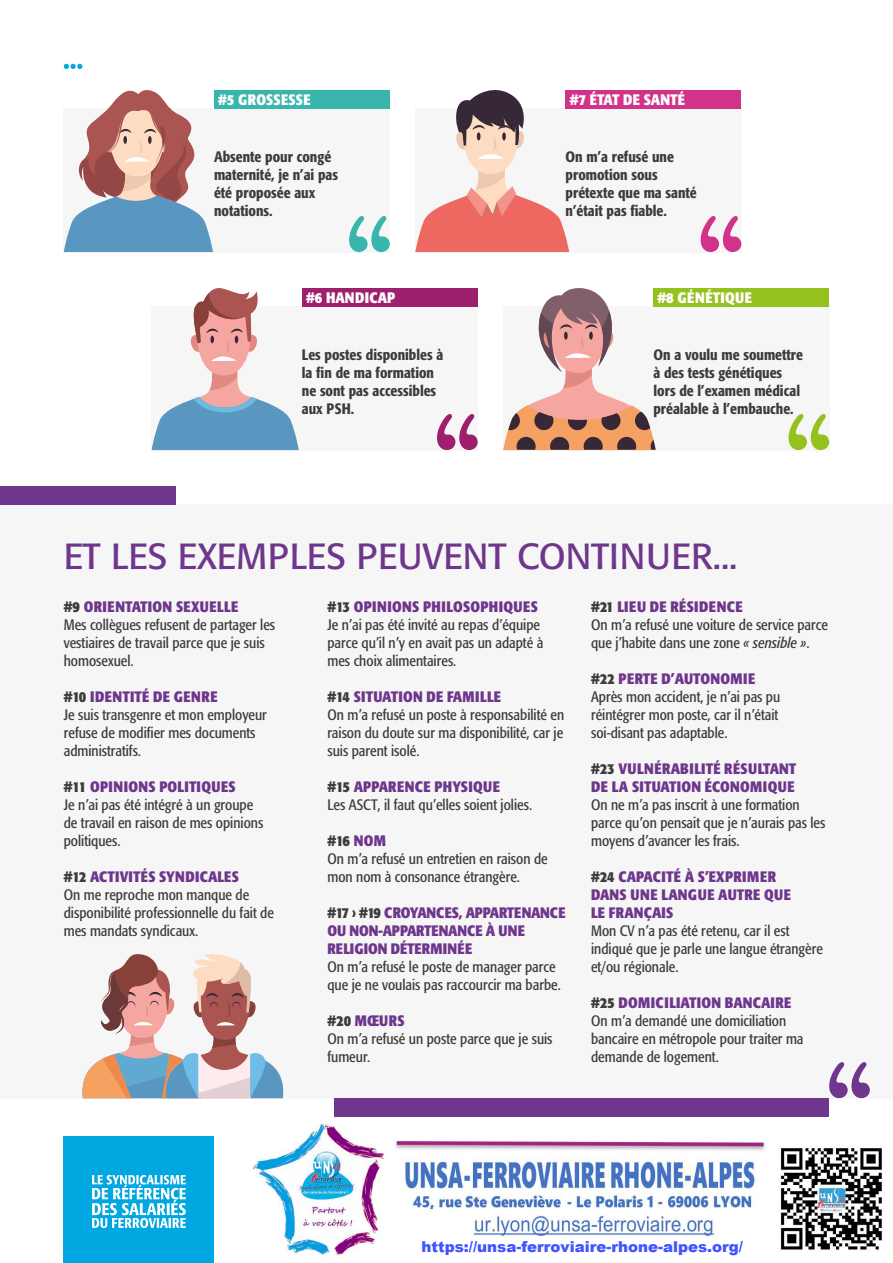
<style>
.page{position:relative;width:893px;height:1263px;background:#fff}
.page>*{position:absolute;margin:0;border:0;box-sizing:border-box;transform-origin:0 0}
.t1{font:36px "Formata";color:#6e368c}
.t2{font:condensed 15px/18px "Formata";color:#3c3c3b}
.t3{font:500 condensed 15px/18px "Formata";color:#3c3c3b}
.t4{font:700 condensed 15px/18px "Formata";letter-spacing:.01em;color:#6e368c}
.t5{font:900 15px "Arial";color:#4055ff}
.t6{font:700 condensed 15px "Formata";letter-spacing:.01em;color:#fff}
.t7{font:700 condensed 15px "Formata";letter-spacing:.03em;color:#fff}
.s1{font-weight:700}
.s2{font-weight:700;color:#6e368c}
.s3{font-style:italic}
.s4{color:#3c3c3b}
</style>
<div class="page">
<svg style="left:64px;top:64px;width:18px;height:5px"></svg>
<div style="left:64px;top:1137px;width:150px;height:126px;background:#00a7e1"></div>
<svg style="left:92px;top:1175px;width:94px;height:53px"></svg>
<div style="left:64px;top:108px;width:326px;height:144px;background:#f6f6f6"></div>
<div style="left:152px;top:306px;width:326px;height:144px;background:#f6f6f6"></div>
<div style="left:0;top:504px;width:893px;height:594px;background:#f6f6f6"></div>
<div style="left:415px;top:108px;width:326px;height:144px;background:#f6f6f6"></div>
<div style="left:503px;top:306px;width:326px;height:144px;background:#f6f6f6"></div>
<div style="left:214px;top:90px;width:176px;height:18px;background:#38b6ab"></div>
<div style="left:302px;top:288px;width:176px;height:18px;background:#9e1f6d"></div>
<div style="left:566px;top:90px;width:175px;height:18px;background:#d1338a"></div>
<div style="left:653px;top:288px;width:176px;height:18px;background:#95c11f"></div>
<div style="left:335px;top:1098px;width:494px;height:18px;background:#6e368c"></div>
<div style="left:0;top:486px;width:176px;height:18px;background:#6e368c"></div>
<svg style="left:349px;top:216px;width:41px;height:36px"></svg>
<svg style="left:437px;top:414px;width:41px;height:36px"></svg>
<svg style="left:701px;top:216px;width:40px;height:36px"></svg>
<svg style="left:788px;top:414px;width:41px;height:36px"></svg>
<svg style="left:829px;top:1062px;width:41px;height:36px"></svg>
<svg style="left:64px;top:90px;width:149px;height:162px"></svg>
<svg style="left:415px;top:90px;width:154px;height:162px"></svg>
<svg style="left:152px;top:288px;width:147px;height:162px"></svg>
<svg style="left:503px;top:288px;width:153px;height:162px"></svg>
<svg style="left:82px;top:954px;width:202px;height:144px"></svg>
<img style="left:252px;top:1122px;width:630px;height:135px">
<p class="t6" style="left:218px;top:90px;width:94px">#5 GROSSESSE</p>
<p class="t3" style="left:214px;top:148px;width:126px">Absente pour congé maternité, je n’ai pas été proposée aux notations.</p>
<p class="t6" style="left:306px;top:288px;width:91px">#6 HANDICAP</p>
<p class="t3" style="left:302px;top:346px;width:143px">Les postes disponibles à la fin de ma formation ne sont pas accessibles aux PSH.</p>
<p class="t6" style="left:570px;top:90px;width:117px">#7 ÉTAT DE SANTÉ</p>
<p class="t3" style="left:566px;top:148px;width:133px">On m’a refusé une promotion sous prétexte que ma santé n’était pas fiable.</p>
<p class="t7" style="left:657px;top:288px;width:96px">#8 GÉNÉTIQUE</p>
<p class="t3" style="left:653px;top:346px;width:151px">On a voulu me soumettre à des tests génétiques lors de l’examen médical préalable à l’embauche.</p>
<h1 class="t1" style="left:64px;top:534px;width:675px">ET LES EXEMPLES PEUVENT CONTINUER...</h1>
<p class="t2" style="left:64px;top:598px;width:213px"><span class="s1">#9</span> <span class="s2">ORIENTATION SEXUELLE<br></span>Mes collègues refusent de partager les vestiaires de travail parce que je suis homosexuel.</p>
<p class="t2" style="left:64px;top:688px;width:205px"><span class="s1">#10</span> <span class="s2">IDENTITÉ DE GENRE<br></span>Je suis transgenre et mon employeur refuse de modifier mes documents administratifs.</p>
<p class="t2" style="left:64px;top:778px;width:201px"><span class="s1">#11</span> <span class="s2">OPINIONS POLITIQUES<br></span>Je n’ai pas été intégré à un groupe de travail en raison de mes opinions politiques.</p>
<p class="t2" style="left:64px;top:868px;width:212px"><span class="s1">#12</span> <span class="s2">ACTIVITÉS SYNDICALES<br></span>On me reproche mon manque de disponibilité professionnelle du fait de mes mandats syndicaux.</p>
<p class="t2" style="left:591px;top:598px;width:238px"><span class="s1">#21</span> <span class="s2">LIEU DE RÉSIDENCE<br></span>On m’a refusé une voiture de service parce que j’habite dans une zone <span class="s3">« sensible »</span>.</p>
<p class="t2" style="left:591px;top:670px;width:191px"><span class="s1">#22</span> <span class="s2">PERTE D’AUTONOMIE<br></span>Après mon accident, je n’ai pas pu réintégrer mon poste, car il n’était soi-disant pas adaptable.</p>
<p class="t4" style="left:591px;top:760px;width:207px"><span class="s4">#23</span> VULNÉRABILITÉ RÉSULTANT<br>DE LA SITUATION ÉCONOMIQUE</p>
<p class="t2" style="left:591px;top:796px;width:236px">On ne m’a pas inscrit à une formation parce qu’on pensait que je n’aurais pas les moyens d’avancer les frais.</p>
<p class="t4" style="left:591px;top:868px;width:202px"><span class="s4">#24</span> CAPACITÉ À S’EXPRIMER<br>DANS UNE LANGUE AUTRE QUE<br>LE FRANÇAIS</p>
<p class="t2" style="left:591px;top:922px;width:233px">Mon CV n’a pas été retenu, car il est indiqué que je parle une langue étrangère et/ou régionale.</p>
<p class="t2" style="left:591px;top:994px;width:214px"><span class="s1">#25</span> <span class="s2">DOMICILIATION BANCAIRE<br></span>On m’a demandé une domiciliation bancaire en métropole pour traiter ma demande de logement.</p>
<p class="t2" style="left:327px;top:598px;width:217px"><span class="s1">#13</span> <span class="s2">OPINIONS PHILOSOPHIQUES<br></span>Je n’ai pas été invité au repas d’équipe parce qu’il n’y en avait pas un adapté à mes choix alimentaires.</p>
<p class="t2" style="left:327px;top:688px;width:238px"><span class="s1">#14</span> <span class="s2">SITUATION DE FAMILLE<br></span>On m’a refusé un poste à responsabilité en raison du doute sur ma disponibilité, car je suis parent isolé.</p>
<p class="t2" style="left:327px;top:778px;width:206px"><span class="s1">#15</span> <span class="s2">APPARENCE PHYSIQUE<br></span>Les ASCT, il faut qu’elles soient jolies.</p>
<p class="t2" style="left:327px;top:832px;width:222px"><span class="s1">#16</span> <span class="s2">NOM<br></span>On m’a refusé un entretien en raison de mon nom à consonance étrangère.</p>
<p class="t4" style="left:327px;top:904px;width:240px"><span class="s4">#17 › #19</span> CROYANCES, APPARTENANCE<br>OU NON-APPARTENANCE À UNE<br>RELIGION DÉTERMINÉE</p>
<p class="t2" style="left:327px;top:958px;width:235px">On m’a refusé le poste de manager parce que je ne voulais pas raccourcir ma barbe.</p>
<p class="t2" style="left:327px;top:1012px;width:227px"><span class="s1">#20</span> <span class="s2">MŒURS<br></span>On m’a refusé un poste parce que je suis fumeur.</p>
<p class="t5" style="left:421px;top:1236px;width:323px">https://unsa-ferroviaire-rhone-alpes.org/</p>
</div>
